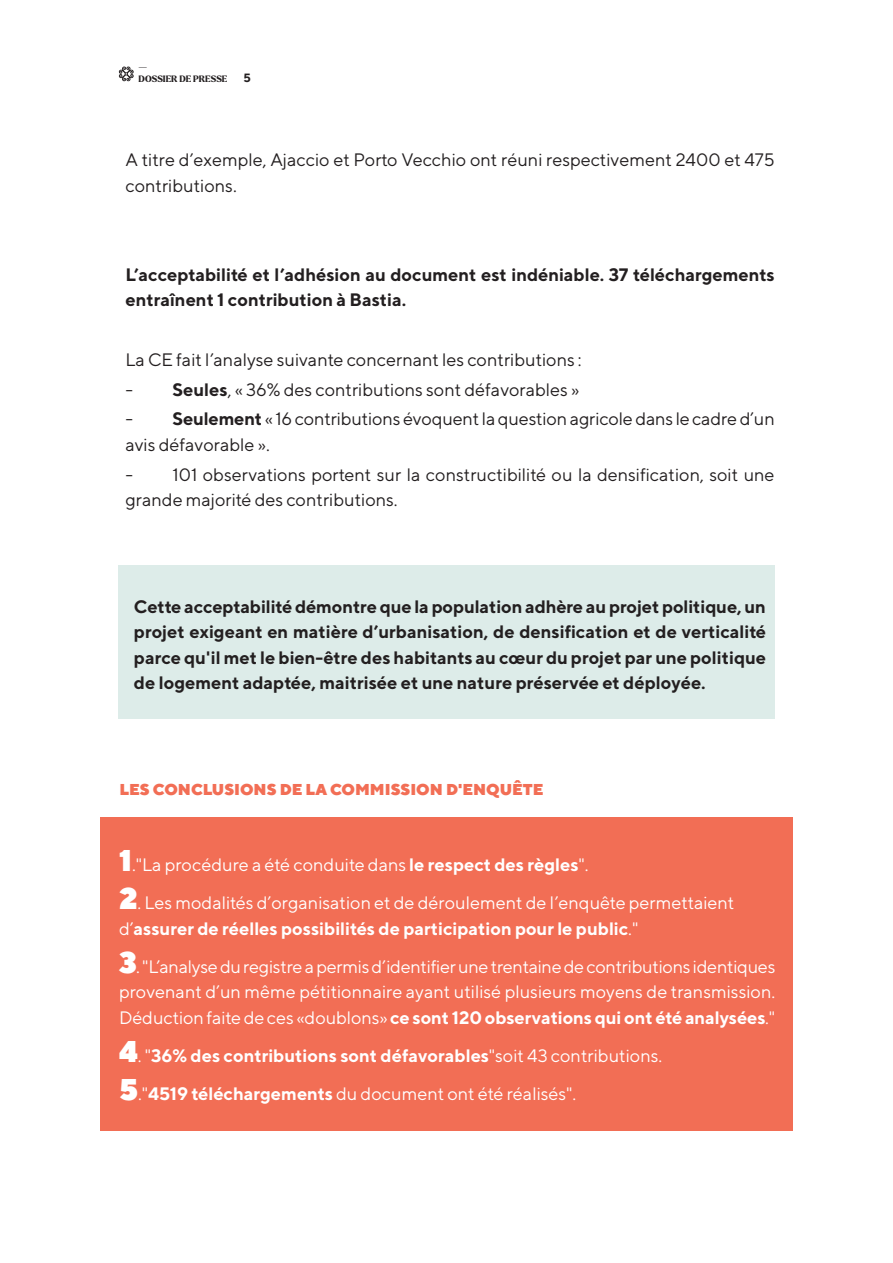
<style>
.page{position:relative;width:893px;height:1263px;background:#fff}
.page>*{position:absolute;margin:0;border:0;box-sizing:border-box;transform-origin:0 0}
.t1{font:18px/25.5px "TT Norms";color:#fff}
.t2{font:18px/25.5px "TT Norms";color:#231f20}
.t3{font:700 18px/25.5px "TT Norms";color:#231f20}
.t4{font:700 18px/38.2px "TT Norms";color:#fff}
.t5{font:900 15.75px "TT Norms";color:#f26e55}
.t6{font:700 12px "TT Norms";color:#231f20}
.t7{font:800 9px/12px "Larken";color:#231f20}
.s1{font-weight:700}
.s2{font-weight:900;font-size:30px}
.s3{font-weight:400}
</style>
<div class="page">
<div style="left:118px;top:566px;width:656px;height:153px;background:#ddece9"></div>
<div style="left:100px;top:817px;width:692px;height:314px;background:#f26e55"></div>
<svg style="left:119px;top:67px;width:15px;height:14px"></svg>
<p class="t7" style="left:139px;top:61px;width:90px">—<br>DOSSIER DE PRESSE</p>
<p class="t6" style="left:244px;top:73px;width:9px">5</p>
<p class="t2" style="left:125px;top:149px;width:651px">A titre d’exemple, Ajaccio et Porto Vecchio ont réuni respectivement 2400 et 475 contributions.</p>
<p class="t3" style="left:125px;top:264px;width:651px">L’acceptabilité et l’adhésion au document est indéniable. 37 téléchargements entraînent 1 contribution à Bastia.</p>
<p class="t2" style="left:125px;top:349px;width:458px">La CE fait l’analyse suivante concernant les contributions :</p>
<p class="t2" style="left:125px;top:378px;width:456px">- <span class="s1">Seules</span>, « 36% des contributions sont défavorables »</p>
<p class="t2" style="left:125px;top:408px;width:651px">- <span class="s1">Seulement</span> « 16 contributions évoquent la question agricole dans le cadre d’un avis défavorable ».</p>
<p class="t2" style="left:125px;top:463px;width:651px">- 101 observations portent sur la constructibilité ou la densification, soit une grande majorité des contributions.</p>
<p class="t3" style="left:134px;top:595px;width:634px;text-align:justify">Cette acceptabilité démontre que la population adhère au projet politique, un projet exigeant en matière d’urbanisation, de densification et de verticalité parce qu'il met le bien-être des habitants au cœur du projet par une politique de logement adaptée, maitrisée et une nature préservée et déployée.</p>
<p class="t5" style="left:119px;top:780px;width:426px">LES CONCLUSIONS DE LA COMMISSION D'ENQUÊTE</p>
<p class="t1" style="left:119px;top:853px;width:471px"><span class="s2">1</span>."La procédure a été conduite dans <span class="s1">le respect des règles</span>".</p>
<p class="t1" style="left:119px;top:892px;width:617px"><span class="s2">2</span>. Les modalités d’organisation et de déroulement de l’enquête permettaient d’<span class="s1">assurer de réelles possibilités de participation pour le public</span>."</p>
<p class="t1" style="left:119px;top:955px;width:658px;text-align:justify"><span class="s2">3</span>. "L’analyse du registre a permis d’identifier une trentaine de contributions identiques provenant d’un même pétitionnaire ayant utilisé plusieurs moyens de transmission.<br>Déduction faite de ces «doublons» <span class="s1">ce sont 120 observations qui ont été analysées</span>."</p>
<p class="t4" style="left:119px;top:1038px;width:545px"><span class="s2">4</span><span class="s3">. "</span>36% des contributions sont défavorables<span class="s3">"soit 43 contributions.<br></span><span class="s2">5</span><span class="s3">."</span>4519 téléchargements <span class="s3">du document ont été réalisés".</span></p>
</div>
